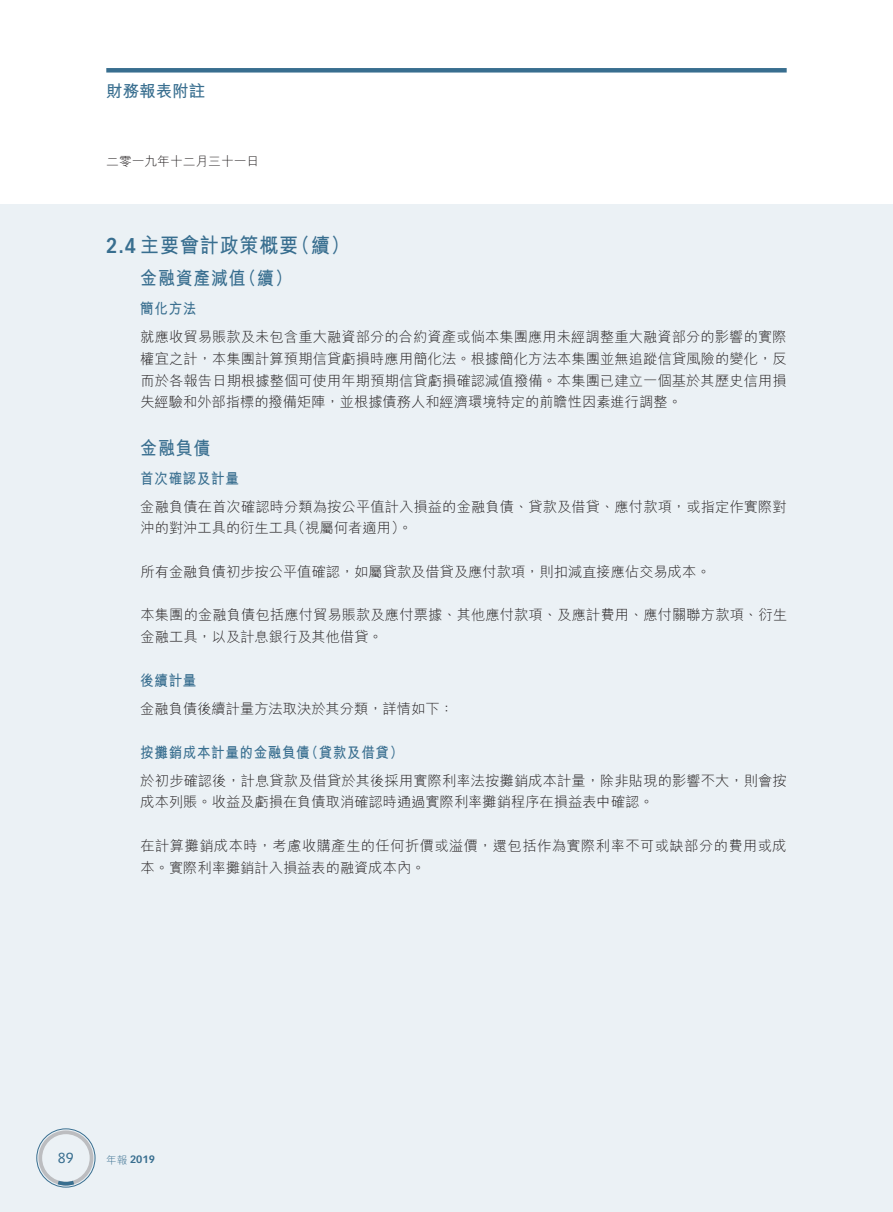
<style>
.page{position:relative;width:893px;height:1212px;background:#fff}
.page>*{position:absolute;margin:0;border:0;box-sizing:border-box;transform-origin:0 0}
.t1{font:700 21px "M Hei HK";letter-spacing:.05em;color:#386e8f;scale:.9 1}
.t2{font:700 18.75px "M Hei HK";letter-spacing:.05em;color:#386e8f;scale:.9 1}
.t3{font:700 16.5px "M Hei HK";color:#386e8f}
.t4{font:700 15px "M Hei HK";letter-spacing:.05em;color:#386e8f;scale:.9 1}
.t5{font:300 14.25px/21.8px "M Hei HK";color:#231f20}
.t6{font:300 14.25px/21.8px "M Hei HK";letter-spacing:.035em;color:#231f20}
.t7{font:14.25px "Vectora LT Std";color:#386e8f}
.t8{font:300 12.75px "M Hei HK";color:#231f20}
.t9{font:700 10.5px "Vectora LT Std";color:#386e8f}
.s1{font-family:"Vectora LT Std"}
.s2{font-family:"M Hei HK";font-weight:300}
</style>
<div class="page">
<div style="left:0;top:204px;width:892px;height:1008px;background:#ebf1f5"></div>
<div style="left:106px;top:68px;width:681px;height:5px;background:#386e8f"></div>
<svg style="left:38px;top:1130px;width:55px;height:55px"></svg>
<div style="left:37px;top:1128px;width:58px;height:59px;border:1px solid #386e8f;border-radius:50%"></div>
<p class="t3" style="left:106px;top:79px;width:100px">財務報表附註</p>
<p class="t8" style="left:106px;top:155px;width:154px">二零一九年十二月三十一日</p>
<h1 class="t1" style="left:106px;top:230px;width:215px"><span class="s1">2.4</span> 主要會計政策概要</h1>
<h2 class="t2" style="left:240px;top:265px;width:60px">（續(</h2>
<h1 class="t1" style="left:291px;top:230px;width:67px">（續(</h1>
<h2 class="t2" style="left:140px;top:265px;width:119px">金融資產減值</h2>
<p class="t4" style="left:140px;top:298px;width:64px">簡化方法</p>
<p class="t5" style="left:140px;top:326px;width:648px;text-align:justify">就應收貿易賬款及未包含重大融資部分的合約資產或倘本集團應用未經調整重大融資部分的影響的實際權宜之計，本集團計算預期信貸虧損時應用簡化法。根據簡化方法本集團並無追蹤信貸風險的變化，反而於各報告日期根據整個可使用年期預期信貸虧損確認減值撥備。本集團已建立一個基於其歷史信用損失經驗和外部指標的撥備矩陣，並根據債務人和經濟環境特定的前瞻性因素進行調整。</p>
<h2 class="t2" style="left:140px;top:434px;width:79px">金融負債</h2>
<p class="t4" style="left:140px;top:467px;width:111px">首次確認及計量</p>
<p class="t5" style="left:291px;top:495px;width:497px;text-indent:-151px">金融負債在首次確認時分類為按公平值計入損益的金融負債、貸款及借貸、應付款項，或指定作實際對（視屬何者適用。(</p>
<p class="t5" style="left:141px;top:517px;width:158px">沖的對沖工具的衍生工具</p>
<p class="t5" style="left:141px;top:560px;width:571px">所有金融負債初步按公平值確認，如屬貸款及借貸及應付款項，則扣減直接應佔交易成本。</p>
<p class="t5" style="left:141px;top:604px;width:648px">本集團的金融負債包括應付貿易賬款及應付票據、其他應付款項、及應計費用、應付關聯方款項、衍生金融工具，以及計息銀行及其他借貸。</p>
<p class="t4" style="left:140px;top:670px;width:64px">後續計量</p>
<p class="t5" style="left:140px;top:697px;width:315px">金融負債後續計量方法取決於其分類，詳情如下：</p>
<p class="t4" style="left:305px;top:741px;width:111px">（貸款及借貸(</p>
<p class="t4" style="left:140px;top:741px;width:190px">按攤銷成本計量的金融負債</p>
<p class="t5" style="left:140px;top:769px;width:648px">於初步確認後，計息貸款及借貸於其後採用實際利率法按攤銷成本計量，除非貼現的影響不大，則會按成本列賬。收益及虧損在負債取消確認時通過實際利率攤銷程序在損益表中確認。</p>
<p class="t6" style="left:141px;top:834px;width:648px">在計算攤銷成本時，考慮收購產生的任何折價或溢價，還包括作為實際利率不可或缺部分的費用或成本。實際利率攤銷計入損益表的融資成本內。</p>
<p class="t7" style="left:58px;top:1149px;width:17px">89</p>
<p class="t9" style="left:106px;top:1153px;width:50px"><span class="s2">年報</span> 2019</p>
</div>
